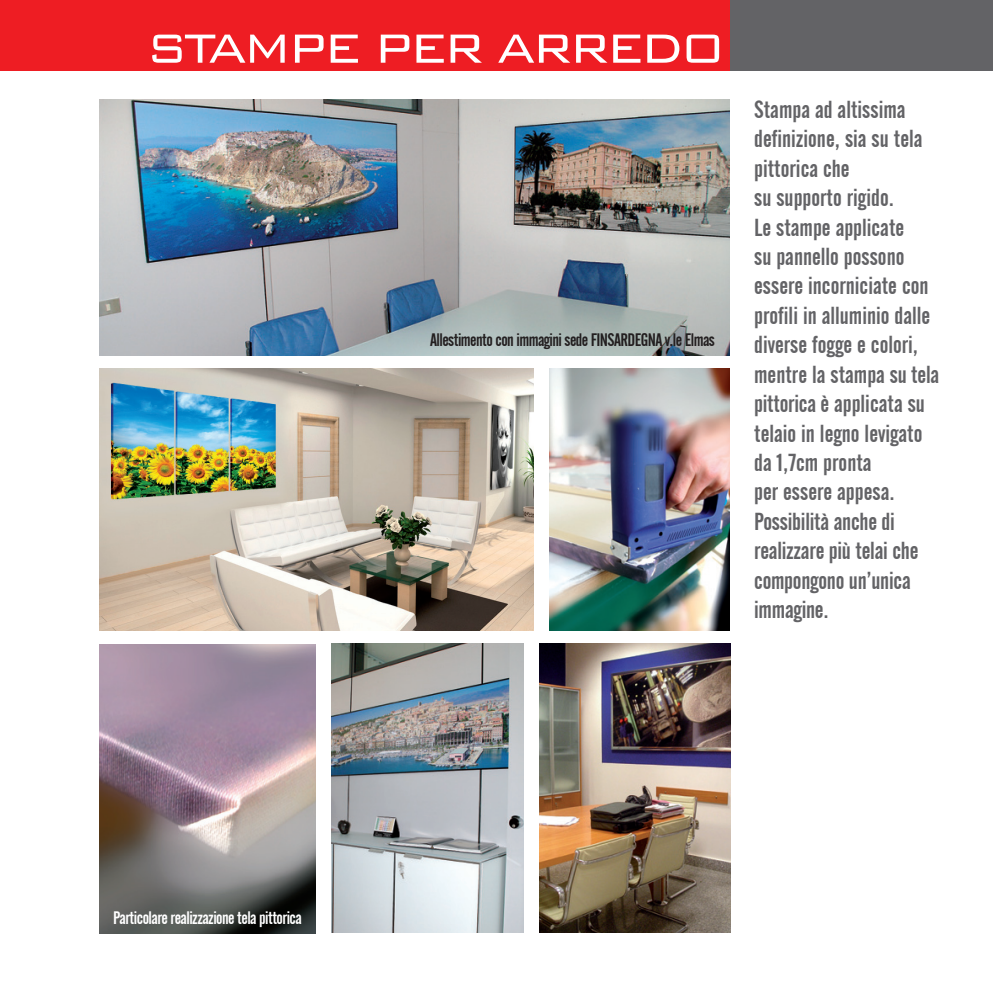
<style>
.page{position:relative;width:993px;height:993px;background:#fff}
.page>*{position:absolute;margin:0;border:0;box-sizing:border-box;transform-origin:0 0}
.t1{font:300 54.43px "Bank Gothic BT";letter-spacing:-.08em;color:#fff}
.t2{font:24.5px/29.4px "Alternate Gothic No 2 BT";color:#636366}
.t3{font:18.03px "Alternate Gothic No 2 BT";letter-spacing:-.03em;color:#231f20}
.t4{font:18.03px "Alternate Gothic No 2 BT";letter-spacing:-.03em;color:#fff}
</style>
<div class="page">
<img style="left:99px;top:99px;width:630px;height:256px">
<div style="left:0;top:0;width:754px;height:70px;background:#ee1d23"></div>
<div style="left:729px;top:0;width:263px;height:70px;background:#636366"></div>
<hr style="left:992px;top:0;width:1px;height:70px;background:#636366">
<img style="left:99px;top:368px;width:434px;height:262px">
<img style="left:549px;top:368px;width:180px;height:262px">
<img style="left:331px;top:643px;width:192px;height:289px">
<img style="left:539px;top:643px;width:191px;height:289px">
<img style="left:99px;top:644px;width:216px;height:289px">
<p class="t1" style="left:146px;top:19px;width:581px">STAMPE PER ARREDO</p>
<p class="t3" style="left:430px;top:330px;width:286px">Allestimento con immagini sede FINSARDEGNA v.le Elmas</p>
<p class="t2" style="left:754px;top:95px;width:170px">Stampa ad altissima definizione, sia su tela pittorica che</p>
<p class="t2" style="left:754px;top:183px;width:141px">su supporto rigido.</p>
<p class="t2" style="left:754px;top:213px;width:151px">Le stampe applicate</p>
<p class="t2" style="left:754px;top:242px;width:177px">su pannello possono essere incorniciate con profili in alluminio dalle diverse fogge e colori,</p>
<p class="t2" style="left:754px;top:360px;width:186px">mentre la stampa su tela pittorica è applicata su telaio in legno levigato da 1,7cm pronta</p>
<p class="t2" style="left:754px;top:477px;width:142px">per essere appesa.</p>
<p class="t2" style="left:754px;top:507px;width:166px">Possibilità anche di realizzare più telai che compongono un’unica immagine.</p>
<p class="t4" style="left:113px;top:906px;width:190px">Particolare realizzazione tela pittorica</p>
</div>
